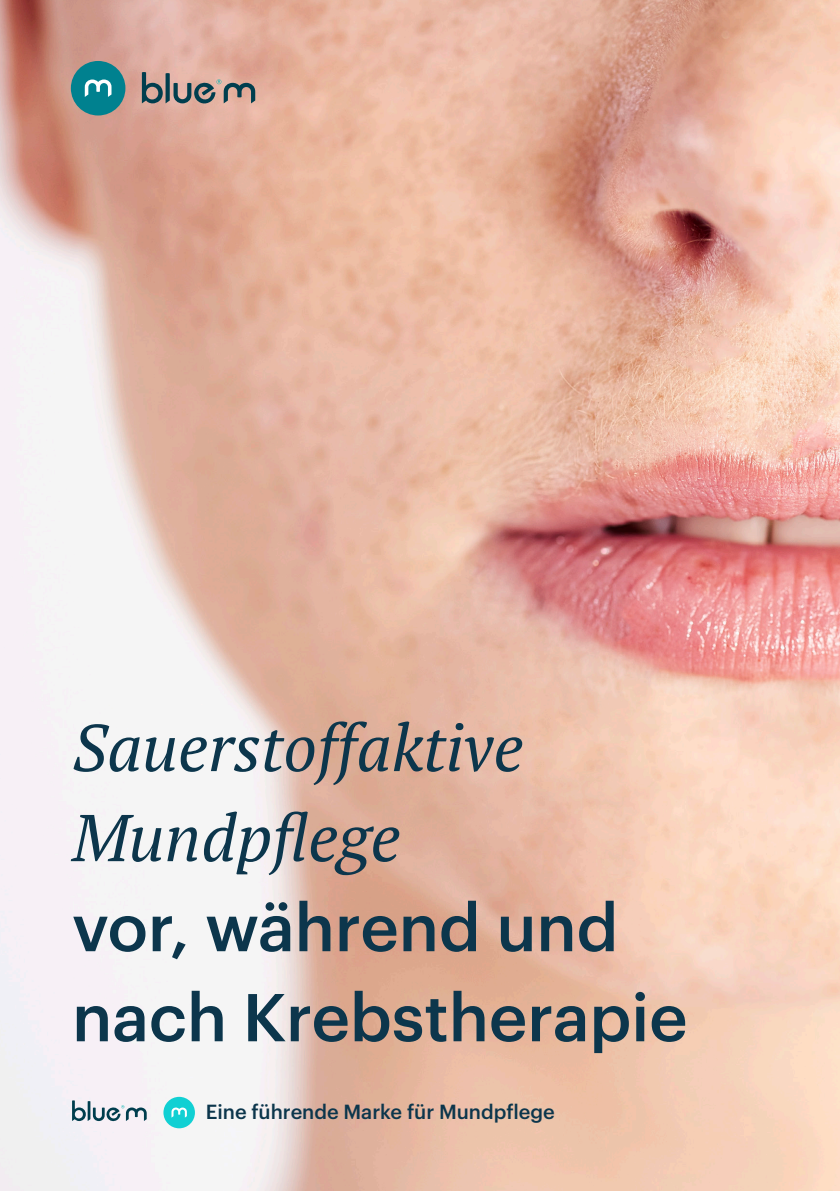
<style>
.page{position:relative;width:840px;height:1191px;background:#fff}
.page>*{position:absolute;margin:0;border:0;box-sizing:border-box;transform-origin:0 0}
.t1{font:500 66px/90px "Graphik";color:#0c364c}
.t2{font:italic 66px/90px "PT Serif";color:#0c364c}
.t3{font:500 20px "Graphik";color:#0c364c}
</style>
<div class="page">
<img style="left:0;top:0;width:839px;height:1191px">
<div style="left:163px;top:1096px;width:32px;height:32px;background:#11d0d3;border-radius:16px"></div>
<svg style="left:171px;top:1107px;width:16px;height:10px"></svg>
<svg style="left:142px;top:72px;width:113px;height:31px;background:#9b8c86"></svg>
<svg style="left:72px;top:1100px;width:75px;height:21px"></svg>
<div style="left:71px;top:61px;width:54px;height:54px;background:#00818f;border-radius:50%"></div>
<svg style="left:85px;top:79px;width:26px;height:18px"></svg>
<p class="t2" style="left:72px;top:702px;width:452px">Sauerstoffaktive<br>Mundpflege</p>
<p class="t1" style="left:72px;top:876px;width:616px">vor, während und nach Krebstherapie</p>
<p class="t3" style="left:206px;top:1096px;width:350px">Eine führende Marke für Mundpflege</p>
</div>
